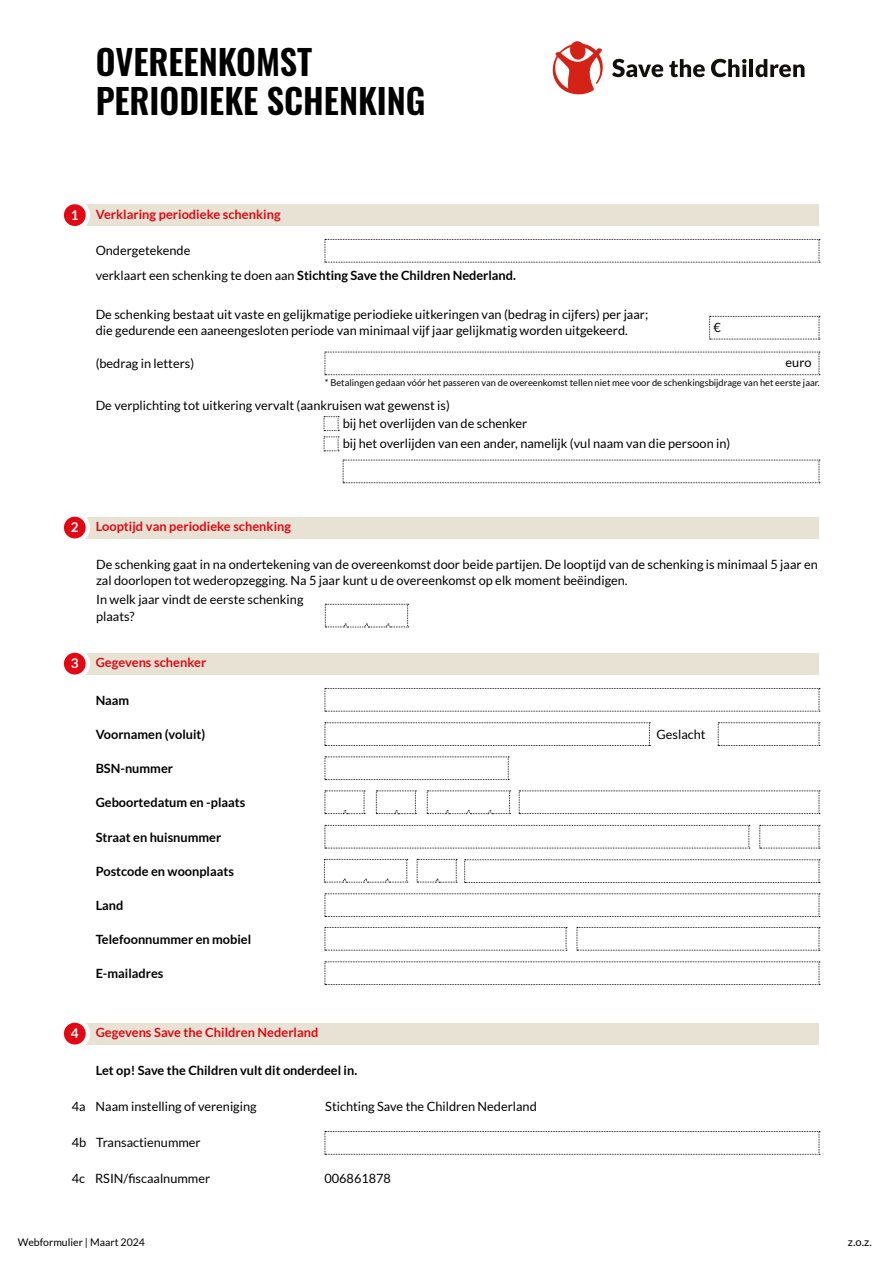
<style>
.page{position:relative;width:893px;height:1263px;background:#fff}
.page>*{position:absolute;margin:0;border:0;box-sizing:border-box;transform-origin:0 0}
.t1{font:34.5px/39px "Oswald";color:#000}
.t2{font:700 13.5px "Lato";color:#fff}
.t3{font:12.75px/16.5px "Lato";color:#000}
.t4{font:700 12.75px "Lato";color:#000}
.t5{font:700 12.75px "Lato";letter-spacing:.005em;color:#e30613}
.t6{font:11.25px "Lato";color:#000}
.t7{font:10.5px "Lato";color:#000}
.t8{font:9.3px "Lato";color:#000}
.s1{font-weight:700}
</style>
<div class="page">
<div style="left:75px;top:205px;width:744px;height:21px;background:#e7e2d3"></div>
<div style="left:75px;top:517px;width:744px;height:21px;background:#e7e2d3"></div>
<div style="left:75px;top:653px;width:744px;height:21px;background:#e7e2d3"></div>
<div style="left:75px;top:1023px;width:744px;height:21px;background:#e7e2d3"></div>
<svg style="left:62px;top:202px;width:26px;height:26px"></svg>
<div style="left:59px;top:200px;width:31px;height:30px;border:4px solid #fff;border-radius:50%"></div>
<svg style="left:62px;top:514px;width:26px;height:27px"></svg>
<div style="left:59px;top:512px;width:31px;height:31px;border:4px solid #fff;border-radius:50%"></div>
<svg style="left:62px;top:650px;width:26px;height:27px"></svg>
<div style="left:59px;top:648px;width:31px;height:31px;border:4px solid #fff;border-radius:50%"></div>
<svg style="left:62px;top:1020px;width:26px;height:27px"></svg>
<div style="left:59px;top:1018px;width:31px;height:31px;border:4px solid #fff;border-radius:50%"></div>
<svg style="left:325px;top:239px;width:495px;height:24px"></svg>
<svg style="left:325px;top:688px;width:495px;height:24px"></svg>
<svg style="left:325px;top:893px;width:495px;height:24px"></svg>
<svg style="left:325px;top:961px;width:495px;height:24px"></svg>
<svg style="left:325px;top:1131px;width:495px;height:24px"></svg>
<svg style="left:577px;top:927px;width:243px;height:24px"></svg>
<svg style="left:325px;top:927px;width:242px;height:24px"></svg>
<svg style="left:325px;top:722px;width:325px;height:24px"></svg>
<svg style="left:718px;top:722px;width:102px;height:24px"></svg>
<svg style="left:325px;top:756px;width:184px;height:24px"></svg>
<svg style="left:325px;top:825px;width:425px;height:24px"></svg>
<svg style="left:759px;top:825px;width:61px;height:24px"></svg>
<svg style="left:519px;top:790px;width:301px;height:24px"></svg>
<svg style="left:464px;top:859px;width:356px;height:24px"></svg>
<svg style="left:325px;top:790px;width:40px;height:24px"></svg>
<svg style="left:417px;top:859px;width:40px;height:24px"></svg>
<svg style="left:376px;top:790px;width:40px;height:24px"></svg>
<svg style="left:427px;top:790px;width:84px;height:24px"></svg>
<svg style="left:325px;top:604px;width:84px;height:24px"></svg>
<svg style="left:324px;top:859px;width:84px;height:24px"></svg>
<svg style="left:325px;top:352px;width:495px;height:23px"></svg>
<svg style="left:324px;top:416px;width:15px;height:35px"></svg>
<svg style="left:709px;top:316px;width:111px;height:24px"></svg>
<svg style="left:343px;top:460px;width:477px;height:23px"></svg>
<svg style="left:612px;top:59px;width:51px;height:18px"></svg>
<svg style="left:669px;top:59px;width:36px;height:18px"></svg>
<svg style="left:711px;top:59px;width:36px;height:18px"></svg>
<hr style="left:749px;top:59px;width:4px;height:18px;background:#12100b">
<svg style="left:755px;top:59px;width:49px;height:18px"></svg>
<svg style="left:553px;top:41px;width:50px;height:53px"></svg>
<h1 class="t1" style="left:96px;top:39px;width:331px">OVEREENKOMST<br>PERIODIEKE SCHENKING</h1>
<p class="t2" style="left:71px;top:207px;width:9px">1</p>
<p class="t5" style="left:96px;top:207px;width:186px">Verklaring periodieke schenking</p>
<p class="t3" style="left:96px;top:238px;width:422px;line-height:25px">Ondergetekende<br>verklaart een schenking te doen aan <span class="s1">Stichting Save the Children Nederland.</span></p>
<p class="t3" style="left:96px;top:306px;width:554px">De schenking bestaat uit vaste en gelijkmatige periodieke uitkeringen van (bedrag in cijfers) per jaar; die gedurende een aaneengesloten periode van minimaal vijf jaar gelijkmatig worden uitgekeerd.</p>
<p class="t3" style="left:96px;top:355px;width:100px">(bedrag in letters)</p>
<p class="t3" style="left:343px;top:396px;width:186px;line-height:17.9px;text-indent:-247px">De verplichting tot uitkering vervalt (aankruisen wat gewenst is)<br>bij het overlijden van de schenker</p>
<p class="t3" style="left:343px;top:435px;width:389px">bij het overlijden van een ander, namelijk (vul naam van die persoon in)</p>
<p class="t3" style="left:713px;top:319px;width:9px">€</p>
<p class="t3" style="left:786px;top:354px;width:27px">euro</p>
<p class="t8" style="left:325px;top:377px;width:496px">* Betalingen gedaan vóór het passeren van de overeenkomst tellen niet mee voor de schenkingsbijdrage van het eerste jaar.</p>
<p class="t2" style="left:71px;top:520px;width:9px">2</p>
<p class="t2" style="left:71px;top:656px;width:9px">3</p>
<p class="t5" style="left:96px;top:519px;width:197px">Looptijd van periodieke schenking</p>
<p class="t3" style="left:96px;top:556px;width:723px">De schenking gaat in na ondertekening van de overeenkomst door beide partijen. De looptijd van de schenking is minimaal 5 jaar en zal doorlopen tot wederopzegging. Na 5 jaar kunt u de overeenkomst op elk moment beëindigen.</p>
<p class="t3" style="left:96px;top:591px;width:209px">In welk jaar vindt de eerste schenking plaats?</p>
<p class="t5" style="left:96px;top:655px;width:112px">Gegevens schenker</p>
<p class="t4" style="left:96px;top:693px;width:35px">Naam</p>
<p class="t4" style="left:96px;top:727px;width:111px">Voornamen (voluit)</p>
<p class="t4" style="left:96px;top:761px;width:79px">BSN-nummer</p>
<p class="t4" style="left:96px;top:795px;width:151px">Geboortedatum en -plaats</p>
<p class="t4" style="left:96px;top:829px;width:127px">Straat en huisnummer</p>
<p class="t4" style="left:96px;top:864px;width:140px">Postcode en woonplaats</p>
<p class="t4" style="left:96px;top:898px;width:29px">Land</p>
<p class="t4" style="left:96px;top:932px;width:157px">Telefoonnummer en mobiel</p>
<p class="t4" style="left:96px;top:966px;width:69px">E-mailadres</p>
<p class="t3" style="left:657px;top:726px;width:51px">Geslacht</p>
<p class="t2" style="left:71px;top:1025px;width:9px">4</p>
<p class="t5" style="left:96px;top:1025px;width:224px">Gegevens Save the Children Nederland</p>
<p class="t4" style="left:96px;top:1063px;width:263px">Let op! Save the Children vult dit onderdeel in.</p>
<p class="t3" style="left:72px;top:1098px;width:186px">4a Naam instelling of vereniging</p>
<p class="t3" style="left:325px;top:1098px;width:213px">Stichting Save the Children Nederland</p>
<p class="t3" style="left:72px;top:1134px;width:130px">4b Transactienummer</p>
<p class="t3" style="left:72px;top:1170px;width:140px">4c RSIN/fiscaalnummer</p>
<p class="t3" style="left:324px;top:1170px;width:68px">006861878</p>
<p class="t7" style="left:18px;top:1237px;width:129px">Webformulier | Maart 2024</p>
<p class="t6" style="left:848px;top:1236px;width:25px">z.o.z.</p>
</div>
